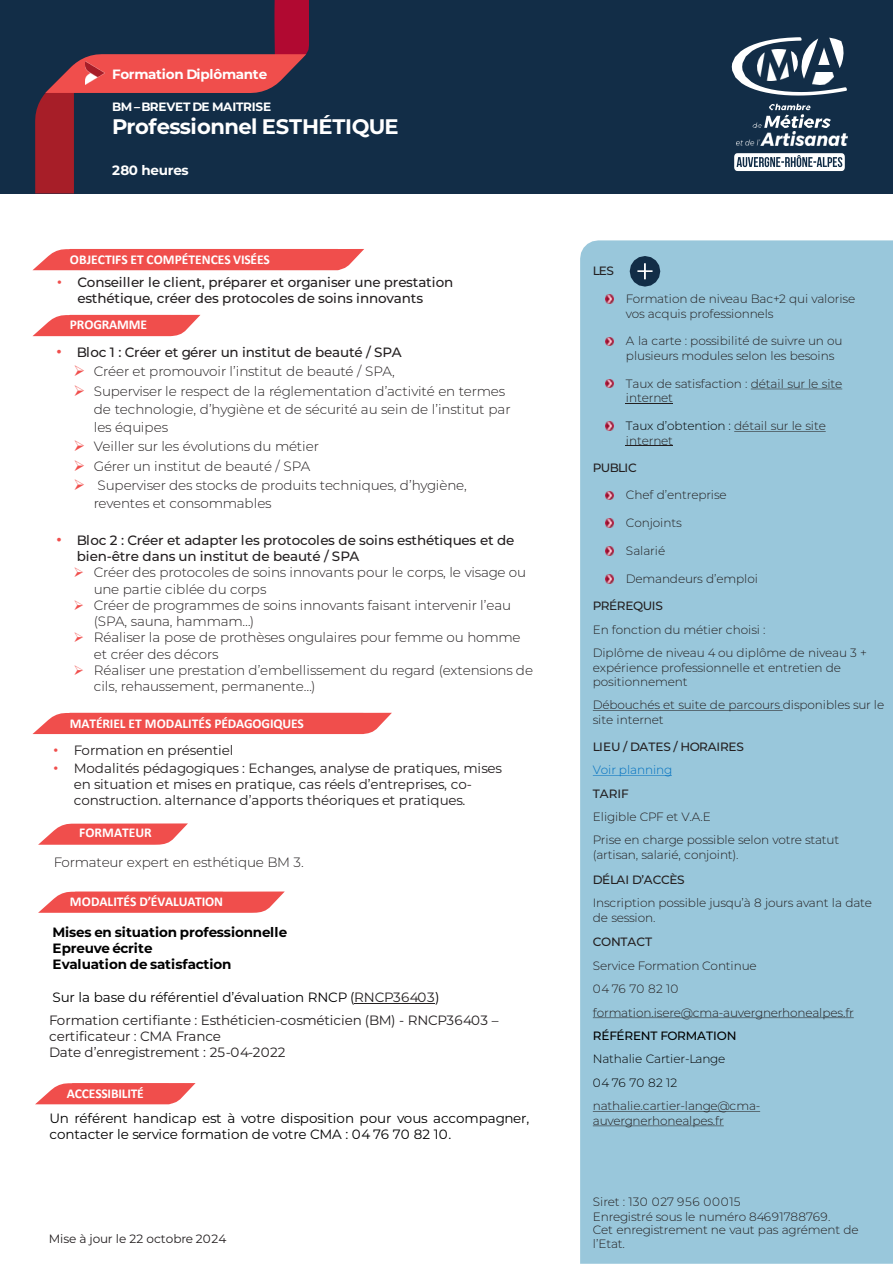
<style>
.page{position:relative;width:893px;height:1264px;background:#fff}
.page>*{position:absolute;margin:0;border:0;box-sizing:border-box;transform-origin:0 0}
.t1{font:700 21px "Montserrat";letter-spacing:-.025em;color:#fff}
.t2{font:300 13.5px/16.2px "Montserrat";letter-spacing:-.01em;color:#231f20}
.t3{font:13.5px/16.2px "Montserrat";letter-spacing:-.005em;color:#231f20}
.t4{font:500 13.5px/16.2px "Montserrat";letter-spacing:-.01em;color:#231f20}
.t5{font:13.5px/16.2px "Montserrat";letter-spacing:-.005em;color:#000}
.t6{font:700 13.5px "Calibri";letter-spacing:-.01em;color:#fff}
.t7{font:700 13.5px "Montserrat";letter-spacing:-.01em;color:#000}
.t8{font:700 13.5px "Montserrat";letter-spacing:-.025em;color:#fff}
.t9{font:300 12px/14.4px "Montserrat";letter-spacing:-.015em;color:#231f20}
.t10{font:500 12px "Montserrat";letter-spacing:-.025em;color:#231f20}
.t11{font:300 12px "Montserrat";letter-spacing:-.015em;color:#000}
.t12{font:12px "Montserrat";color:#231f20}
.t13{font:300 12px "Montserrat";letter-spacing:.015em;color:#231f20}
.t14{font:700 12px "Montserrat";letter-spacing:-.025em;color:#fff}
.t15{font:500 12px "Montserrat";letter-spacing:-.015em;color:#000}
.t16{font:300 12px "Montserrat";letter-spacing:-.01em;color:#0070c0}
.s1{font-family:"Arial";font-weight:400;color:#f04e4c}
.s2{font-family:"Arial";font-weight:400;font-size:15px;color:#f04e4c}
.s3{color:#f04e4c}
.s4{font-family:"Arial";color:#f04e4c}
.s5{color:#231f20}
.s6{color:#000}
</style>
<div class="page">
<div style="left:0;top:0;width:892px;height:193px;background:#122d47"></div>
<svg style="left:752px;top:104px;width:78px;height:24px"></svg>
<img style="left:736px;top:131px;width:111px;height:14px">
<svg style="left:734px;top:153px;width:110px;height:18px;background:#bac2c9"></svg>
<svg style="left:731px;top:37px;width:115px;height:58px"></svg>
<svg style="left:35px;top:0;width:274px;height:193px"></svg>
<img style="left:85px;top:62px;width:20px;height:22px">
<div style="left:580px;top:240px;width:312px;height:1023px;background:#99c7db"></div>
<svg style="left:605px;top:294px;width:8px;height:9px"></svg>
<svg style="left:605px;top:337px;width:8px;height:8px"></svg>
<svg style="left:605px;top:379px;width:8px;height:9px"></svg>
<svg style="left:750px;top:388px;width:92px;height:1px"></svg>
<hr style="left:626px;top:403px;width:47px;height:1px;background:#231f20">
<svg style="left:605px;top:421px;width:8px;height:9px"></svg>
<svg style="left:734px;top:431px;width:91px;height:1px"></svg>
<hr style="left:626px;top:445px;width:47px;height:1px;background:#231f20">
<svg style="left:605px;top:491px;width:8px;height:8px"></svg>
<svg style="left:605px;top:519px;width:8px;height:8px"></svg>
<svg style="left:605px;top:546px;width:8px;height:9px"></svg>
<svg style="left:605px;top:574px;width:8px;height:9px"></svg>
<svg style="left:592px;top:710px;width:190px;height:1px"></svg>
<svg style="left:592px;top:775px;width:79px;height:1px"></svg>
<svg style="left:592px;top:1017px;width:261px;height:1px"></svg>
<svg style="left:592px;top:1110px;width:168px;height:1px"></svg>
<svg style="left:592px;top:1125px;width:131px;height:1px"></svg>
<svg style="left:629px;top:256px;width:31px;height:30px"></svg>
<svg style="left:33px;top:249px;width:331px;height:21px;background:#f15958"></svg>
<svg style="left:33px;top:315px;width:167px;height:21px;background:#f16563"></svg>
<hr style="left:354px;top:1002px;width:81px;height:1px;background:#231f20">
<svg style="left:32px;top:712px;width:360px;height:22px;background:#f15f5d"></svg>
<svg style="left:39px;top:823px;width:149px;height:21px;background:#f26c6a"></svg>
<svg style="left:39px;top:891px;width:246px;height:21px;background:#f16260"></svg>
<svg style="left:35px;top:1083px;width:160px;height:21px;background:#f26765"></svg>
<p class="t8" style="left:112px;top:64px;width:156px">Formation Diplômante</p>
<p class="t14" style="left:112px;top:98px;width:160px">BM –BREVET DE MAITRISE</p>
<p class="t1" style="left:112px;top:111px;width:288px">Professionnel ESTHÉTIQUE</p>
<p class="t8" style="left:112px;top:160px;width:78px">280 heures</p>
<p class="t6" style="left:70px;top:250px;width:201px">OBJECTIFS ET COMPÉTENCES VISÉES</p>
<p class="t4" style="left:77px;top:273px;width:377px;text-indent:-20px"><span class="s1">•</span> Conseiller le client, préparer et organiser une prestation esthétique, créer des protocoles de soins innovants</p>
<p class="t6" style="left:70px;top:314px;width:79px">PROGRAMME</p>
<p class="t4" style="left:56px;top:343px;width:346px"><span class="s2">•</span> Bloc 1 : Créer et gérer un institut de beauté / SPA</p>
<p class="t2" style="left:74px;top:362px;width:322px"><span class="s3">➢</span> Créer et promouvoir l’institut de beauté / SPA,</p>
<p class="t2" style="left:94px;top:381px;width:418px;line-height:18px;text-indent:-20px"><span class="s3">➢</span> Superviser le respect de la réglementation d’activité en termes de technologie, d’hygiène et de sécurité au sein de l’institut par les équipes</p>
<p class="t2" style="left:74px;top:438px;width:247px"><span class="s3">➢</span> Veiller sur les évolutions du métier</p>
<p class="t2" style="left:74px;top:457px;width:238px"><span class="s3">➢</span> Gérer un institut de beauté / SPA</p>
<p class="t2" style="left:94px;top:476px;width:374px;line-height:18px;text-indent:-20px"><span class="s3">➢</span> Superviser des stocks de produits techniques, d’hygiène, reventes et consommables</p>
<p class="t4" style="left:77px;top:531px;width:439px;text-indent:-20px"><span class="s2">•</span> Bloc 2 : Créer et adapter les protocoles de soins esthétiques et de bien-être dans un institut de beauté / SPA</p>
<p class="t2" style="left:94px;top:564px;width:434px;text-indent:-20px"><span class="s3">➢</span> Créer des protocoles de soins innovants pour le corps, le visage ou une partie ciblée du corps</p>
<p class="t2" style="left:94px;top:596px;width:419px;text-indent:-20px"><span class="s3">➢</span> Créer de programmes de soins innovants faisant intervenir l’eau (SPA, sauna, hammam…)</p>
<p class="t2" style="left:94px;top:629px;width:428px;text-indent:-20px"><span class="s3">➢</span> Réaliser la pose de prothèses ongulaires pour femme ou homme et créer des décors</p>
<p class="t2" style="left:94px;top:661px;width:441px;text-indent:-20px"><span class="s3">➢</span> Réaliser une prestation d’embellissement du regard (extensions de cils, rehaussement, permanente…)</p>
<p class="t6" style="left:70px;top:713px;width:235px">MATÉRIEL ET MODALITÉS PÉDAGOGIQUES</p>
<p class="t3" style="left:53px;top:741px;width:181px"><span class="s4">•</span> Formation en présentiel</p>
<p class="t3" style="left:74px;top:759px;width:429px;text-indent:-20px"><span class="s4">•</span> Modalités pédagogiques : Echanges, analyse de pratiques, mises en situation et mises en pratique, cas réels d’entreprises, co&shy;construction. alternance d’apports théoriques et pratiques.</p>
<p class="t6" style="left:79px;top:823px;width:74px">FORMATEUR</p>
<p class="t2" style="left:54px;top:853px;width:251px">Formateur expert en esthétique BM 3.</p>
<p class="t6" style="left:70px;top:892px;width:155px">MODALITÉS D’ÉVALUATION</p>
<p class="t7" style="left:52px;top:922px;width:236px">Mises en situation professionnelle</p>
<p class="t7" style="left:52px;top:938px;width:101px">Epreuve écrite</p>
<p class="t7" style="left:52px;top:954px;width:180px">Evaluation de satisfaction</p>
<p class="t5" style="left:52px;top:988px;width:388px">Sur la base du référentiel d’évaluation RNCP (<span class="s5">RNCP36403</span>)</p>
<p class="t3" style="left:49px;top:1011px;width:451px">Formation certifiante : Esthéticien-cosméticien (BM) - RNCP36403 – certificateur : CMA France</p>
<p class="t3" style="left:49px;top:1043px;width:238px">Date d’enregistrement : 25-04-2022</p>
<p class="t6" style="left:67px;top:1083px;width:78px">ACCESSIBILITÉ</p>
<p class="t5" style="left:49px;top:1109px;width:481px">Un référent handicap est à votre disposition pour vous accompagner, contacter le service formation de votre CMA : 04 76 70 82 10.</p>
<p class="t12" style="left:49px;top:1229px;width:179px">Mise à jour le 22 octobre 2024</p>
<p class="t10" style="left:592px;top:262px;width:23px">LES</p>
<p class="t9" style="left:626px;top:291px;width:231px">Formation de niveau Bac+2 qui valorise vos acquis professionnels</p>
<p class="t9" style="left:626px;top:333px;width:218px">A la carte : possibilité de suivre un ou plusieurs modules selon les besoins</p>
<p class="t9" style="left:626px;top:376px;width:218px">Taux de satisfaction : détail sur le site internet</p>
<p class="t9" style="left:626px;top:418px;width:201px"><span class="s6">Taux d’obtention :</span> détail sur le site internet</p>
<p class="t10" style="left:592px;top:459px;width:45px">PUBLIC</p>
<p class="t9" style="left:626px;top:487px;width:102px">Chef d’entreprise</p>
<p class="t9" style="left:626px;top:515px;width:57px">Conjoints</p>
<p class="t9" style="left:626px;top:543px;width:41px">Salarié</p>
<p class="t9" style="left:626px;top:571px;width:134px">Demandeurs d’emploi</p>
<p class="t10" style="left:592px;top:597px;width:72px">PRÉREQUIS</p>
<p class="t9" style="left:592px;top:621px;width:174px">En fonction du métier choisi :</p>
<p class="t9" style="left:592px;top:645px;width:276px">Diplôme de niveau 4 ou diplôme de niveau 3 + expérience professionnelle et entretien de positionnement</p>
<p class="t9" style="left:592px;top:697px;width:293px">Débouchés et suite de parcours disponibles sur le site internet</p>
<p class="t10" style="left:592px;top:738px;width:152px">LIEU / DATES / HORAIRES</p>
<p class="t16" style="left:592px;top:761px;width:81px">Voir planning</p>
<p class="t10" style="left:592px;top:784px;width:38px">TARIF</p>
<p class="t9" style="left:592px;top:809px;width:120px">Eligible CPF et V.A.E</p>
<p class="t9" style="left:592px;top:832px;width:248px">Prise en charge possible selon votre statut (artisan, salarié, conjoint).</p>
<p class="t10" style="left:592px;top:870px;width:93px">DÉLAI D’ACCÈS</p>
<p class="t9" style="left:592px;top:895px;width:281px">Inscription possible jusqu’à 8 jours avant la date de session.</p>
<p class="t10" style="left:592px;top:933px;width:61px">CONTACT</p>
<p class="t9" style="left:592px;top:957px;width:165px">Service Formation Continue</p>
<p class="t9" style="left:592px;top:981px;width:87px">04 76 70 82 10</p>
<p class="t9" style="left:592px;top:1004px;width:263px">formation.isere@cma-auvergnerhonealpes.fr</p>
<p class="t15" style="left:592px;top:1027px;width:145px">RÉFÉRENT FORMATION</p>
<p class="t11" style="left:592px;top:1050px;width:134px">Nathalie Cartier-Lange</p>
<p class="t11" style="left:592px;top:1074px;width:86px">04 76 70 82 12</p>
<p class="t9" style="left:592px;top:1098px;width:169px">nathalie.cartier-lange@cma&shy;auvergnerhonealpes.fr</p>
<p class="t13" style="left:592px;top:1193px;width:149px">Siret : 130 027 956 00015</p>
<p class="t9" style="left:592px;top:1208px;width:267px;line-height:13.5px">Enregistré sous le numéro 84691788769.<br>Cet enregistrement ne vaut pas agrément de l’Etat.</p>
</div>
